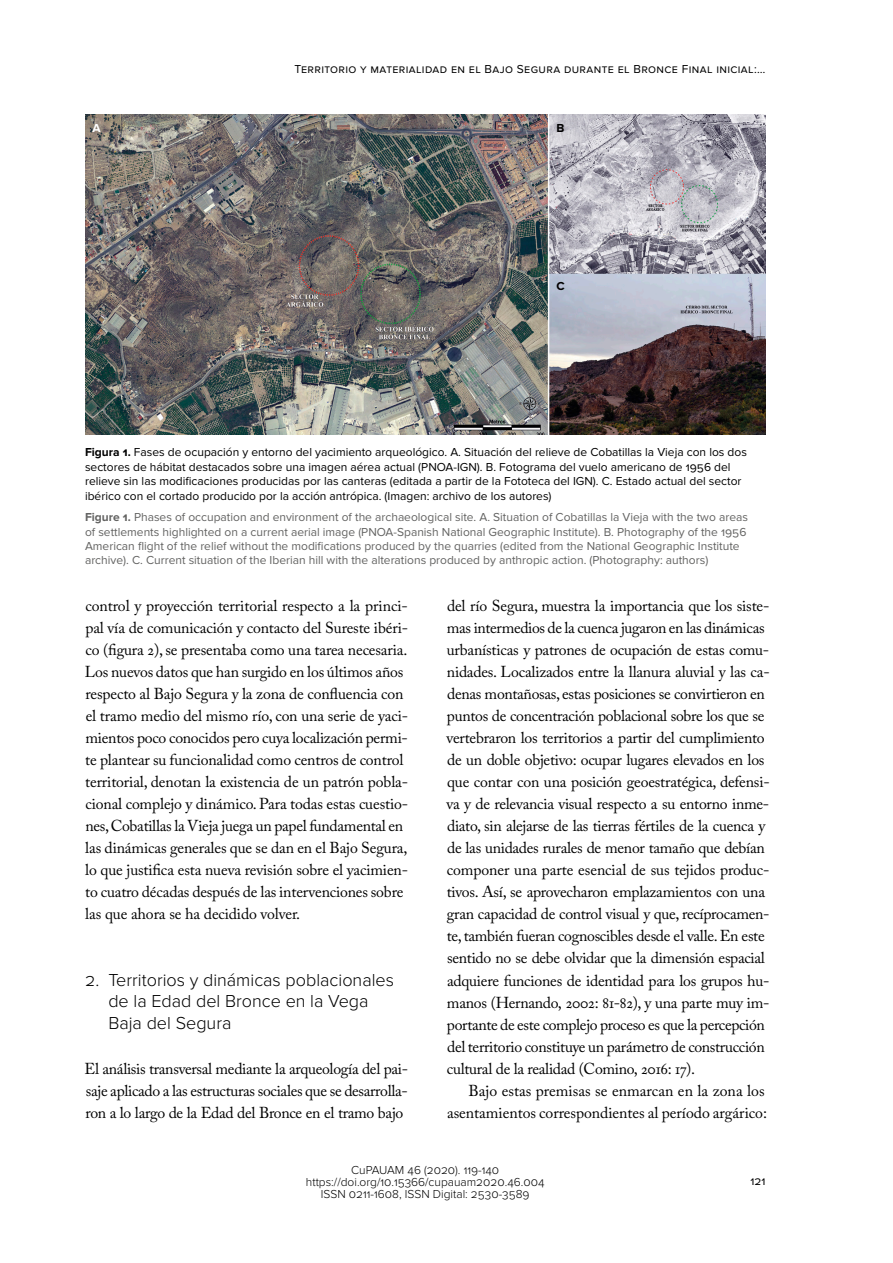
<style>
.page{position:relative;width:893px;height:1263px;background:#fff}
.page>*{position:absolute;margin:0;border:0;box-sizing:border-box;transform-origin:0 0}
.t1{font:300 18px/21.6px "Proxima Nova";color:#000}
.t2{font:15.75px/22px "Adobe Caslon Pro";letter-spacing:-.015em;color:#000}
.t3{font:12px/14.4px "Proxima Nova";color:#636362}
.t4{font:12px/14.4px "Proxima Nova";color:#000}
.t5{font:300 12px/12px "Proxima Nova";color:#000;text-align:center}
.t6{font:12px "Proxima Nova";letter-spacing:.03em;color:#000}
.t7{font:700 12px "Proxima Nova";color:#000}
.t8{font:700 12px "Proxima Nova";color:#fff}
.s1{font-weight:700}
</style>
<div class="page">
<img style="left:85px;top:115px;width:680px;height:319px">
<p class="t8" style="left:92px;top:121px;width:10px">A</p>
<p class="t6" style="left:295px;top:62px;width:472px">Territorio y materialidad en el Bajo Segura durante el Bronce Final inicial:…</p>
<p class="t7" style="left:556px;top:121px;width:9px">B</p>
<p class="t7" style="left:556px;top:279px;width:10px">C</p>
<p class="t4" style="left:85px;top:446px;width:663px"><span class="s1">Figura 1.</span> Fases de ocupación y entorno del yacimiento arqueológico. A. Situación del relieve de Cobatillas la Vieja con los dos sectores de hábitat destacados sobre una imagen aérea actual (PNOA‑IGN). B. Fotograma del vuelo americano de 1956 del relieve sin las modificaciones producidas por las canteras (editada a partir de la Fototeca del IGN). C. Estado actual del sector ibérico con el cortado producido por la acción antrópica. (Imagen: archivo de los autores)</p>
<p class="t3" style="left:85px;top:510px;width:664px"><span class="s1">Figure 1.</span> Phases of occupation and environment of the archaeological site. A. Situation of Cobatillas la Vieja with the two areas of settlements highlighted on a current aerial image (PNOA-Spanish National Geographic Institute). B. Photography of the 1956<br>American flight of the relief without the modifications produced by the quarries (edited from the National Geographic Institute archive). C. Current situation of the Iberian hill with the alterations produced by anthropic action. (Photography: authors)</p>
<p class="t2" style="left:85px;top:594px;width:325px">control y proyección territorial respecto a la princi&shy;pal vía de comunicación y contacto del Sureste ibéri&shy;co (figura 2), se presentaba como una tarea necesaria.<br>Los nuevos datos que han surgido en los últimos años respecto al Bajo Segura y la zona de confluencia con el tramo medio del mismo río, con una serie de yaci&shy;mientos poco conocidos pero cuya localización permi&shy;te plantear su funcionalidad como centros de control territorial, denotan la existencia de un patrón pobla&shy;cional complejo y dinámico. Para todas estas cuestio&shy;nes, Cobatillas la Vieja juega un papel fundamental en las dinámicas generales que se dan en el Bajo Segura, lo que justifica esta nueva revisión sobre el yacimien&shy;to cuatro décadas después de las intervenciones sobre las que ahora se ha decidido volver.</p>
<p class="t1" style="left:108px;top:969px;width:287px;text-indent:-23px">2. Territorios y dinámicas poblacionales de la Edad del Bronce en la Vega<br>Baja del Segura</p>
<p class="t2" style="left:85px;top:1057px;width:325px;text-align:justify">El análisis transversal mediante la arqueología del pai&shy;saje aplicado a las estructuras sociales que se desarrolla&shy;ron a lo largo de la Edad del Bronce en el tramo bajo</p>
<p class="t2" style="left:447px;top:594px;width:325px">del río Segura, muestra la importancia que los siste&shy;mas intermedios de la cuenca jugaron en las dinámicas urbanísticas y patrones de ocupación de estas comu&shy;nidades. Localizados entre la llanura aluvial y las ca&shy;denas montañosas, estas posiciones se convirtieron en puntos de concentración poblacional sobre los que se vertebraron los territorios a partir del cumplimiento de un doble objetivo: ocupar lugares elevados en los que contar con una posición geoestratégica, defensi&shy;va y de relevancia visual respecto a su entorno inme&shy;diato, sin alejarse de las tierras fértiles de la cuenca y de las unidades rurales de menor tamaño que debían componer una parte esencial de sus tejidos produc&shy;tivos. Así, se aprovecharon emplazamientos con una gran capacidad de control visual y que, recíprocamen&shy;te, también fueran cognoscibles desde el valle. En este sentido no se debe olvidar que la dimensión espacial adquiere funciones de identidad para los grupos hu&shy;manos (Hernando, 2002: 81‑82), y una parte muy im&shy;portante de este complejo proceso es que la percepción del territorio constituye un parámetro de construcción cultural de la realidad (Comino, 2016: 17).</p>
<p class="t2" style="left:447px;top:1079px;width:322px;text-align:right">Bajo estas premisas se enmarcan en la zona los asentamientos correspondientes al período argárico:</p>
<p class="t5" style="left:306px;top:1165px;width:240px">CuPAUAM 46 (2020). 119-140 https://doi.org/10.15366/cupauam2020.46.004<br>ISSN 0211-1608, ISSN Digital: 2530-3589</p>
<p class="t4" style="left:750px;top:1174px;width:17px">121</p>
</div>
